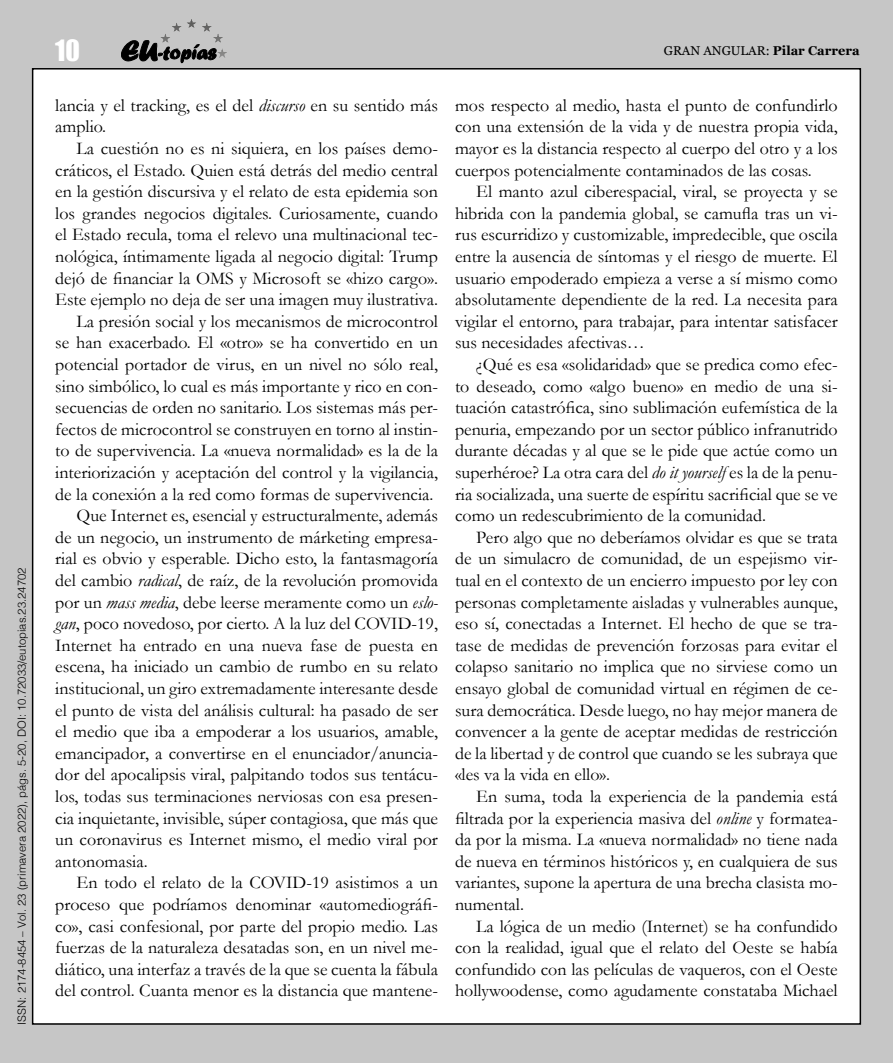
<style>
.page{position:relative;width:893px;height:1063px;background:#c6c6c6}
.page>*{position:absolute;margin:0;border:0;box-sizing:border-box;transform-origin:0 0}
.t1{font:27px "Impact";color:#fff}
.Articulo_parrafo{font:18px/21.6px "Garamond";color:#000;text-align:justify}
.t2{font:12.75px "Georgia";color:#000}
.t3{font:300 11.25px "Helvetica";color:#000}
.s1{font-weight:700}
.s2{font-style:italic}
</style>
<div class="page">
<div style="left:33px;top:69px;width:827px;height:955px;background:#fff"></div>
<svg style="left:121px;top:40px;width:95px;height:23px"></svg>
<hr style="left:161px;top:19px;width:66px;height:1px;background:#585857">
<hr style="left:161px;top:20px;width:66px;height:1px;background:#595958">
<hr style="left:161px;top:21px;width:66px;height:1px;background:#5a5a59">
<hr style="left:161px;top:22px;width:66px;height:1px;background:#5c5c5b">
<hr style="left:161px;top:23px;width:66px;height:1px;background:#5d5d5c">
<hr style="left:161px;top:24px;width:66px;height:1px;background:#5f5f5e">
<hr style="left:161px;top:25px;width:66px;height:1px;background:#60605f">
<hr style="left:161px;top:26px;width:66px;height:1px;background:#626261">
<hr style="left:161px;top:27px;width:66px;height:1px;background:#636362">
<hr style="left:161px;top:28px;width:66px;height:1px;background:#656464">
<hr style="left:161px;top:29px;width:66px;height:1px;background:#666565">
<hr style="left:161px;top:30px;width:66px;height:1px;background:#676766">
<hr style="left:161px;top:31px;width:66px;height:1px;background:#696868">
<hr style="left:161px;top:32px;width:66px;height:1px;background:#6a6969">
<hr style="left:161px;top:33px;width:66px;height:1px;background:#6c6b6b">
<hr style="left:161px;top:34px;width:66px;height:1px;background:#6c6c6c">
<hr style="left:161px;top:35px;width:66px;height:1px;background:#6e6e6d">
<hr style="left:161px;top:36px;width:66px;height:1px;background:#6f6f6e">
<hr style="left:161px;top:37px;width:66px;height:1px;background:#717170">
<hr style="left:161px;top:38px;width:66px;height:1px;background:#727271">
<hr style="left:161px;top:39px;width:66px;height:1px;background:#747473">
<hr style="left:161px;top:40px;width:66px;height:1px;background:#757574">
<hr style="left:161px;top:41px;width:66px;height:1px;background:#767675">
<hr style="left:161px;top:42px;width:66px;height:1px;background:#787877">
<hr style="left:161px;top:43px;width:66px;height:1px;background:#797978">
<hr style="left:161px;top:44px;width:66px;height:1px;background:#7b7b7a">
<hr style="left:161px;top:45px;width:66px;height:1px;background:#7c7c7b">
<hr style="left:161px;top:46px;width:66px;height:1px;background:#7e7d7d">
<hr style="left:161px;top:47px;width:66px;height:1px;background:#7f7e7e">
<hr style="left:161px;top:48px;width:66px;height:1px;background:#818080">
<hr style="left:161px;top:49px;width:66px;height:1px;background:#828181">
<hr style="left:161px;top:50px;width:66px;height:1px;background:#828282">
<hr style="left:161px;top:51px;width:66px;height:1px;background:#848483">
<hr style="left:161px;top:52px;width:66px;height:1px;background:#858584">
<hr style="left:161px;top:53px;width:66px;height:1px;background:#878786">
<hr style="left:161px;top:54px;width:66px;height:1px;background:#888887">
<hr style="left:161px;top:55px;width:66px;height:1px;background:#898989">
<hr style="left:161px;top:56px;width:66px;height:1px;background:#8a8a8a">
<hr style="left:161px;top:57px;width:66px;height:1px;background:#8c8c8b">
<p class="t3" style="left:12px;top:1025px;width:459px;rotate:-90deg">ISSN: 2174-8454 – Vol. 23 (primavera 2022), págs. 5-20, DOI: 10.72033/eutopias.23.24702</p>
<h1 class="t1" style="left:55px;top:29px;width:26px">10</h1>
<p class="t2" style="left:664px;top:41px;width:197px">GRAN ANGULAR: <span class="s1">Pilar Carrera</span></p>
<p class="Articulo_parrafo" style="left:55px;top:94px;width:384px">lancia y el tracking, es el del <span class="s2">discurso</span> en su sentido más amplio.</p>
<p class="Articulo_parrafo" style="left:55px;top:137px;width:384px;text-indent:21px">La cuestión no es ni siquiera, en los países demo&shy;cráticos, el Estado. Quien está detrás del medio central en la gestión discursiva y el relato de esta epidemia son los grandes negocios digitales. Curiosamente, cuando el Estado recula, toma el relevo una multinacional tec&shy;nológica, íntimamente ligada al negocio digital: Trump dejó de financiar la OMS y Microsoft se «hizo cargo».<br>Este ejemplo no deja de ser una imagen muy ilustrativa.</p>
<p class="Articulo_parrafo" style="left:55px;top:310px;width:384px;text-indent:21px">La presión social y los mecanismos de microcontrol se han exacerbado. El «otro» se ha convertido en un potencial portador de virus, en un nivel no sólo real, sino simbólico, lo cual es más importante y rico en con&shy;secuencias de orden no sanitario. Los sistemas más per&shy;fectos de microcontrol se construyen en torno al instin&shy;to de supervivencia. La «nueva normalidad» es la de la interiorización y aceptación del control y la vigilancia, de la conexión a la red como formas de supervivencia.</p>
<p class="Articulo_parrafo" style="left:55px;top:504px;width:384px;text-indent:21px">Que Internet es, esencial y estructuralmente, además de un negocio, un instrumento de márketing empresa&shy;rial es obvio y esperable. Dicho esto, la fantasmagoría del cambio <span class="s2">radical</span>, de raíz, de la revolución promovida por un <span class="s2">mass media</span>, debe leerse meramente como un <span class="s2">eslo&shy;gan</span>, poco novedoso, por cierto. A la luz del COVID-19, Internet ha entrado en una nueva fase de puesta en escena, ha iniciado un cambio de rumbo en su relato institucional, un giro extremadamente interesante desde el punto de vista del análisis cultural: ha pasado de ser el medio que iba a empoderar a los usuarios, amable, emancipador, a convertirse en el enunciador/anuncia&shy;dor del apocalipsis viral, palpitando todos sus tentácu&shy;los, todas sus terminaciones nerviosas con esa presen&shy;cia inquietante, invisible, súper contagiosa, que más que un coronavirus es Internet mismo, el medio viral por antonomasia.</p>
<p class="Articulo_parrafo" style="left:55px;top:872px;width:384px;text-indent:21px">En todo el relato de la COVID-19 asistimos a un proceso que podríamos denominar «automediográfi&shy;co», casi confesional, por parte del propio medio. Las fuerzas de la naturaleza desatadas son, en un nivel me&shy;diático, una interfaz a través de la que se cuenta la fábula del control. Cuanta menor es la distancia que mantene-</p>
<p class="Articulo_parrafo" style="left:455px;top:94px;width:384px">mos respecto al medio, hasta el punto de confundirlo con una extensión de la vida y de nuestra propia vida, mayor es la distancia respecto al cuerpo del otro y a los cuerpos potencialmente contaminados de las cosas.</p>
<p class="Articulo_parrafo" style="left:455px;top:180px;width:384px;text-indent:21px">El manto azul ciberespacial, viral, se proyecta y se hibrida con la pandemia global, se camufla tras un vi&shy;rus escurridizo y customizable, impredecible, que oscila entre la ausencia de síntomas y el riesgo de muerte. El usuario empoderado empieza a verse a sí mismo como absolutamente dependiente de la red. La necesita para vigilar el entorno, para trabajar, para intentar satisfacer sus necesidades afectivas…</p>
<p class="Articulo_parrafo" style="left:455px;top:353px;width:384px;text-indent:21px">¿Qué es esa «solidaridad» que se predica como efec&shy;to deseado, como «algo bueno» en medio de una si&shy;tuación catastrófica, sino sublimación eufemística de la penuria, empezando por un sector público infranutrido durante décadas y al que se le pide que actúe como un superhéroe? La otra cara del <span class="s2">do it yourself</span> es la de la penu&shy;ria socializada, una suerte de espíritu sacrificial que se ve como un redescubrimiento de la comunidad.</p>
<p class="Articulo_parrafo" style="left:455px;top:526px;width:384px;text-indent:21px">Pero algo que no deberíamos olvidar es que se trata de un simulacro de comunidad, de un espejismo vir&shy;tual en el contexto de un encierro impuesto por ley con personas completamente aisladas y vulnerables aunque, eso sí, conectadas a Internet. El hecho de que se tra&shy;tase de medidas de prevención forzosas para evitar el colapso sanitario no implica que no sirviese como un ensayo global de comunidad virtual en régimen de ce&shy;sura democrática. Desde luego, no hay mejor manera de convencer a la gente de aceptar medidas de restricción de la libertad y de control que cuando se les subraya que «les va la vida en ello».</p>
<p class="Articulo_parrafo" style="left:455px;top:785px;width:384px;text-indent:21px">En suma, toda la experiencia de la pandemia está filtrada por la experiencia masiva del <span class="s2">online</span> y formatea&shy;da por la misma. La «nueva normalidad» no tiene nada de nueva en términos históricos y, en cualquiera de sus variantes, supone la apertura de una brecha clasista mo&shy;numental.</p>
<p class="Articulo_parrafo" style="left:455px;top:915px;width:384px;text-indent:21px">La lógica de un medio (Internet) se ha confundido con la realidad, igual que el relato del Oeste se había confundido con las películas de vaqueros, con el Oeste hollywoodense, como agudamente constataba Michael</p>
</div>
